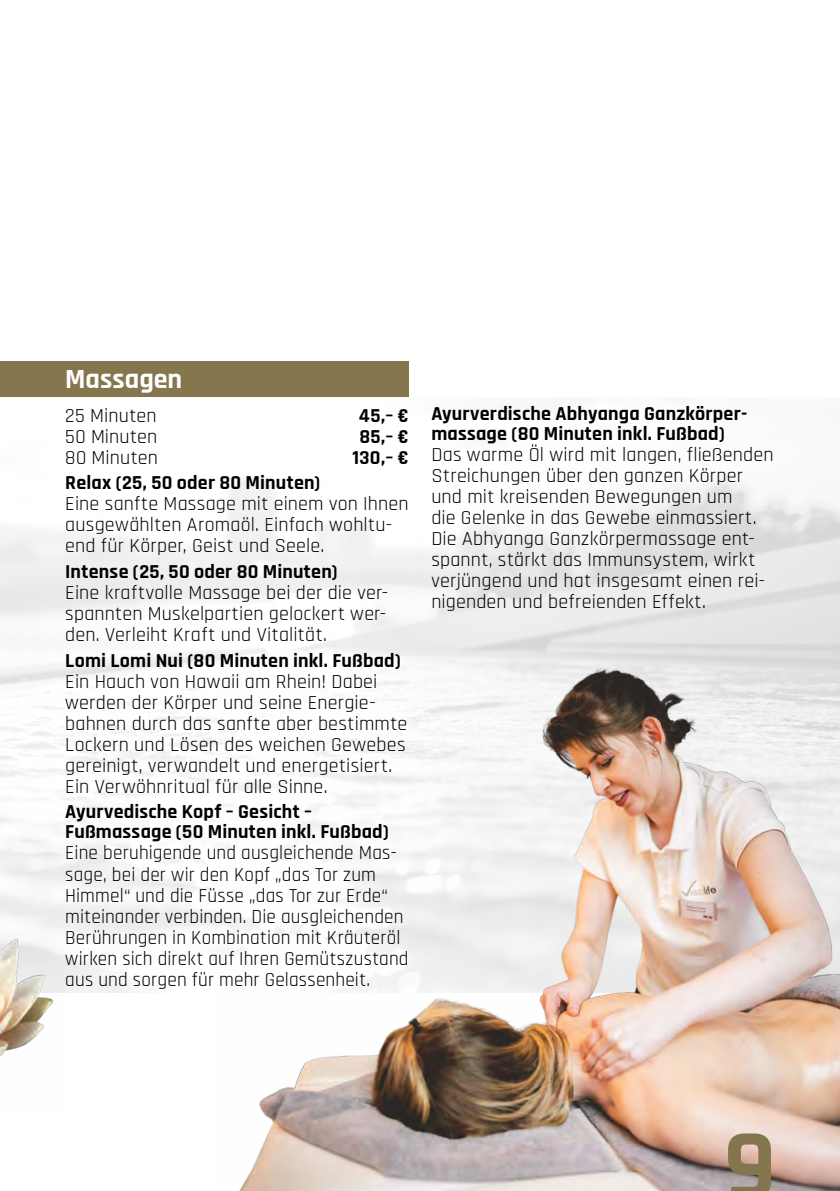
<style>
.page{position:relative;width:840px;height:1191px;background:#fff}
.page>*{position:absolute;margin:0;border:0;box-sizing:border-box;transform-origin:0 0}
.t1{font:700 100px "Rajdhani";color:#85754f}
.t2{font:700 28px "Rajdhani";color:#fff}
.t3{font:20px/21px "Rajdhani";letter-spacing:.01em;color:#000}
.t4{font:20px/21px "Rajdhani";letter-spacing:.01em;color:#000;scale:.96 1}
.t5{font:700 20px/20px "Rajdhani";letter-spacing:.01em;color:#000}
</style>
<div class="page">
<img style="left:214px;top:654px;width:625px;height:537px">
<div style="left:0;top:361px;width:408px;height:36px;background:#85764e"></div>
<img style="left:16px;top:904px;width:49px;height:145px">
<img style="left:0;top:860px;width:16px;height:197px">
<h2 class="t2" style="left:65px;top:361px;width:118px">Massagen</h2>
<p class="t3" style="left:65px;top:405px;width:93px">25 Minuten</p>
<p class="t5" style="left:359px;top:406px;width:51px">45,– €</p>
<p class="t3" style="left:65px;top:426px;width:94px">50 Minuten</p>
<p class="t5" style="left:359px;top:427px;width:51px">85,– €</p>
<p class="t3" style="left:65px;top:447px;width:94px">80 Minuten</p>
<p class="t5" style="left:352px;top:448px;width:57px">130,– €</p>
<p class="t5" style="left:65px;top:473px;width:256px">Relax (25, 50 oder 80 Minuten)</p>
<p class="t3" style="left:65px;top:494px;width:345px">Eine sanfte Massage mit einem von Ihnen ausgewählten Aromaöl. Einfach wohltu&shy;end für Körper, Geist und Seele.</p>
<p class="t5" style="left:65px;top:562px;width:274px">Intense (25, 50 oder 80 Minuten)</p>
<p class="t3" style="left:65px;top:583px;width:324px;text-align:justify">Eine kraftvolle Massage bei der die ver&shy;spannten Muskelpartien gelockert wer&shy;den. Verleiht Kraft und Vitalität.</p>
<p class="t5" style="left:65px;top:651px;width:337px">Lomi Lomi Nui (80 Minuten inkl. Fußbad)</p>
<p class="t3" style="left:65px;top:671px;width:343px">Ein Hauch von Hawaii am Rhein! Dabei werden der Körper und seine Energie&shy;bahnen durch das sanfte aber bestimmte Lockern und Lösen des weichen Gewebes gereinigt, verwandelt und energetisiert.<br>Ein Verwöhnritual für alle Sinne.</p>
<p class="t5" style="left:65px;top:802px;width:325px">Ayurvedische Kopf – Gesicht –<br>Fußmassage (50 Minuten inkl. Fußbad)</p>
<p class="t4" style="left:65px;top:843px;width:359px">Eine beruhigende und ausgleichende Mas&shy;sage, bei der wir den Kopf „das Tor zum Himmel“ und die Füsse „das Tor zur Erde“ miteinander verbinden. Die ausgleichenden Berührungen in Kombination mit Kräuteröl wirken sich direkt auf Ihren Gemütszustand aus und sorgen für mehr Gelassenheit.</p>
<p class="t5" style="left:431px;top:404px;width:316px">Ayurverdische Abhyanga Ganzkörper&shy;massage (80 Minuten inkl. Fußbad)</p>
<p class="t3" style="left:431px;top:445px;width:343px">Das warme Öl wird mit langen, fließenden Streichungen über den ganzen Körper und mit kreisenden Bewegungen um<br>die Gelenke in das Gewebe einmassiert.<br>Die Abhyanga Ganzkörpermassage ent&shy;spannt, stärkt das Immunsystem, wirkt verjüngend und hat insgesamt einen rei&shy;nigenden und befreienden Effekt.</p>
<h1 class="t1" style="left:723px;top:1104px;width:54px">9</h1>
</div>
